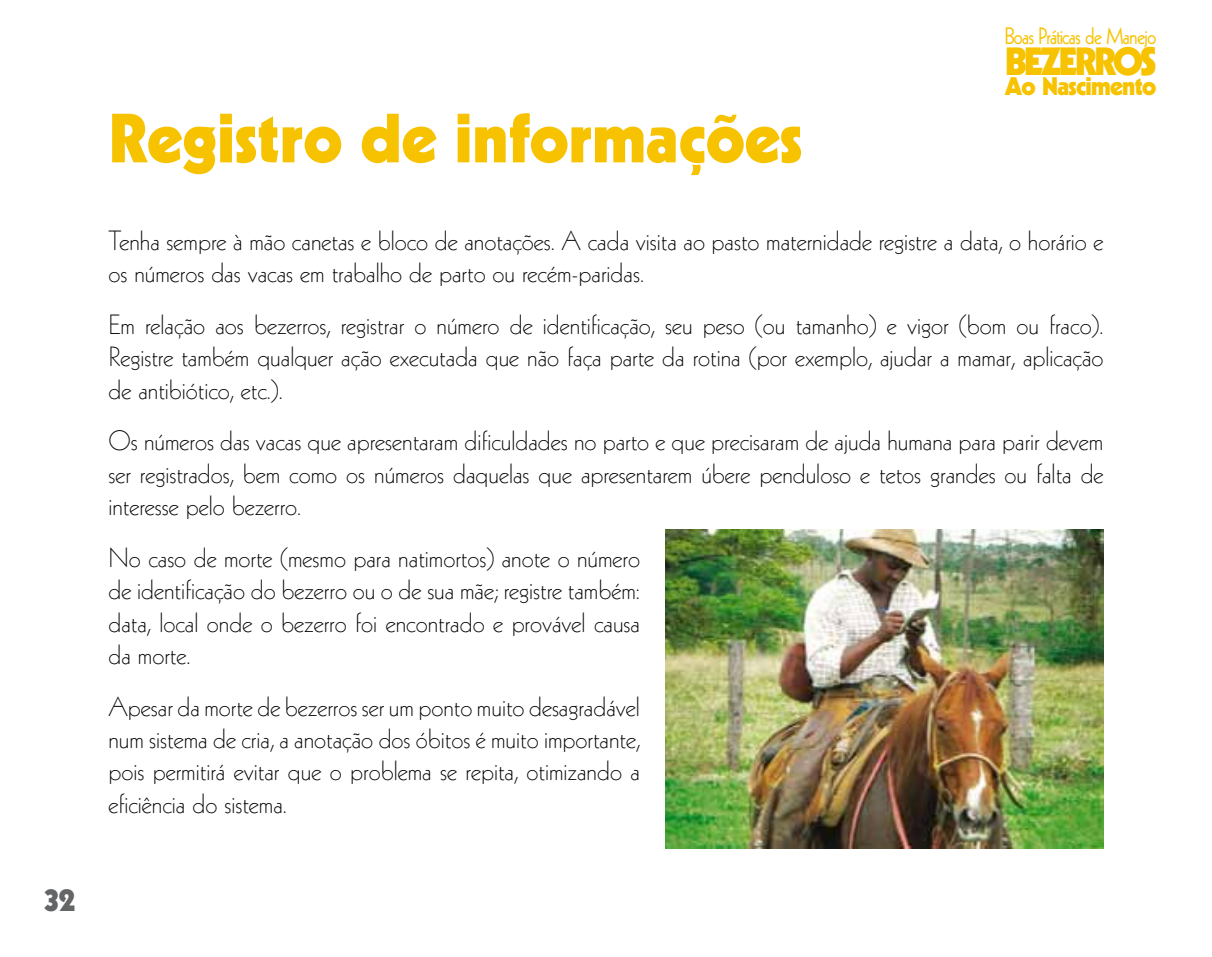
<style>
.page{position:relative;width:1212px;height:957px;background:#fff}
.page>*{position:absolute;margin:0;border:0;box-sizing:border-box;transform-origin:0 0}
.t1{font:900 67.5px "Kabel";color:#f7c200}
.t2{font:900 38.25px "Kabel";letter-spacing:-.075em;color:#f7c200}
.t3{font:900 31.5px "Kabel";color:#646567}
.t4{font:300 27px/32.4px "Kabel";color:#000;text-align:justify}
.t5{font:900 24.75px "Kabel";letter-spacing:-.03em;color:#f7c200}
.t6{font:23.18px "Kabel";letter-spacing:-.04em;color:#f7c200;scale:.88 1}
</style>
<div class="page">
<img style="left:665px;top:529px;width:438px;height:319px">
<p class="t3" style="left:45px;top:880px;width:32px">32</p>
<h1 class="t1" style="left:108px;top:96px;width:695px">Registro de informações</h1>
<p class="t6" style="left:1005px;top:22px;width:174px">Boas Práticas de Manejo</p>
<h2 class="t2" style="left:1005px;top:37px;width:153px">BEZERROS</h2>
<p class="t5" style="left:1005px;top:70px;width:153px">Ao Nascimento</p>
<p class="t4" style="left:108px;top:225px;width:996px">Tenha sempre à mão canetas e bloco de anotações. A cada visita ao pasto maternidade registre a data, o horário e os números das vacas em trabalho de parto ou recém-paridas.</p>
<p class="t4" style="left:108px;top:309px;width:997px">Em relação aos bezerros, registrar o número de identificação, seu peso (ou tamanho) e vigor (bom ou fraco).<br>Registre também qualquer ação executada que não faça parte da rotina (por exemplo, ajudar a mamar, aplicação de antibiótico, etc.).</p>
<p class="t4" style="left:108px;top:425px;width:997px">Os números das vacas que apresentaram dificuldades no parto e que precisaram de ajuda humana para parir devem ser registrados, bem como os números daquelas que apresentarem úbere penduloso e tetos grandes ou falta de interesse pelo bezerro.</p>
<p class="t4" style="left:108px;top:542px;width:533px">No caso de morte (mesmo para natimortos) anote o número de identificação do bezerro ou o de sua mãe; registre também: data, local onde o bezerro foi encontrado e provável causa da morte.</p>
<p class="t4" style="left:108px;top:690px;width:533px">Apesar da morte de bezerros ser um ponto muito desagradável num sistema de cria, a anotação dos óbitos é muito importante, pois permitirá evitar que o problema se repita, otimizando a eficiência do sistema.</p>
</div>
